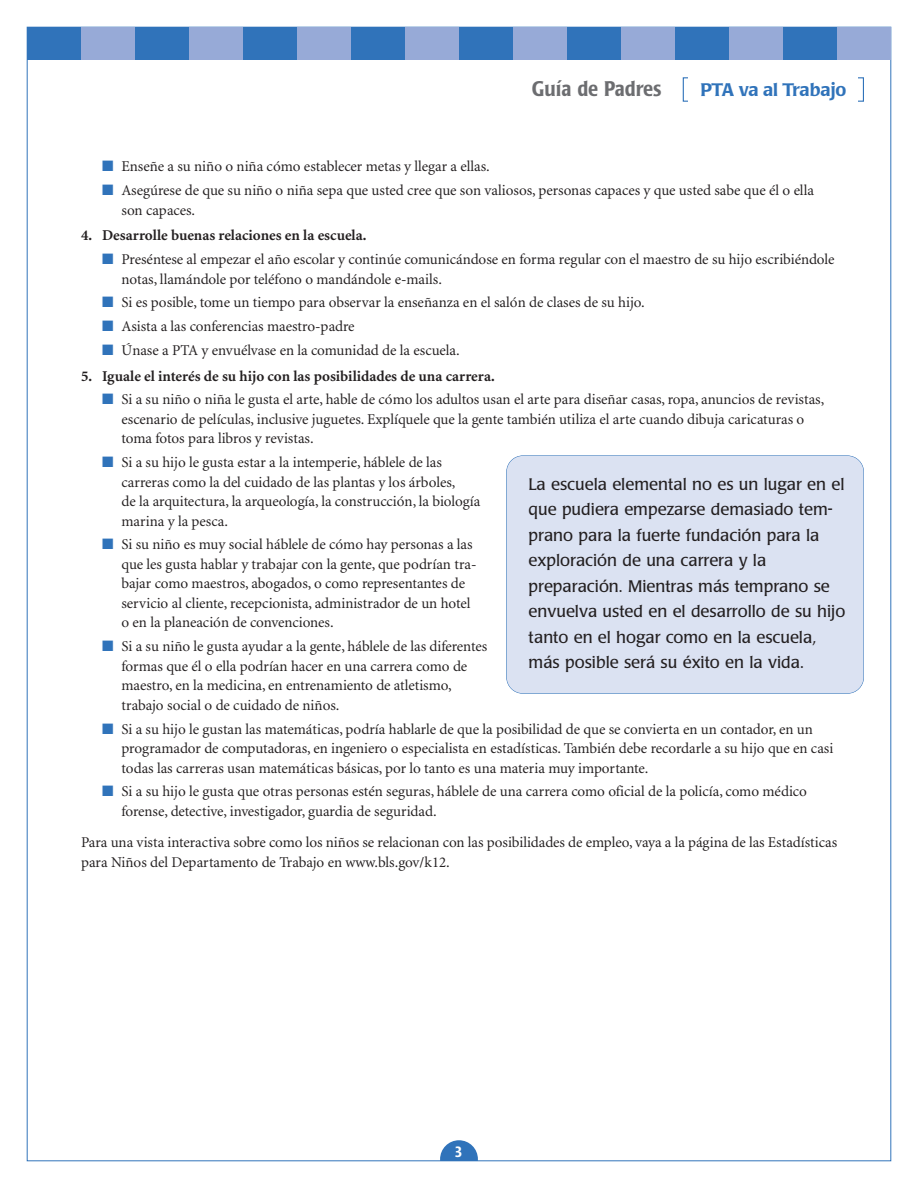
<style>
.page{position:relative;width:918px;height:1188px;background:#fff}
.page>*{position:absolute;margin:0;border:0;box-sizing:border-box;transform-origin:0 0}
.t1{font:500 condensed 21px "Poppl Laudatio";color:#6c6d70}
.t2{font:500 18px "Poppl Laudatio";letter-spacing:-.01em;color:#3073ba}
.t3{font:16.5px/25.5px "Poppl Laudatio";color:#231f20}
.t4{font:15px/19.5px "Minion MM.367.585.11";letter-spacing:-.005em;color:#231f20}
.t5{font:15px "Minion MM.578.585.11";color:#231f20}
.t6{font:500 condensed 15px "Poppl Laudatio";color:#fff}
.s1{color:#3073ba}
</style>
<div class="page">
<div style="left:440px;top:1140px;width:38px;height:38px;background:#3073ba;border-radius:50%"></div>
<div style="left:440px;top:1161px;width:38px;height:27px;background:#fff"></div>
<div style="left:27px;top:27px;width:864px;height:32px;background:#3073ba"></div>
<div style="left:81px;top:27px;width:54px;height:32px;background:#97aad7"></div>
<div style="left:189px;top:27px;width:54px;height:32px;background:#97aad7"></div>
<div style="left:297px;top:27px;width:54px;height:32px;background:#97aad7"></div>
<div style="left:405px;top:27px;width:54px;height:32px;background:#97aad7"></div>
<div style="left:513px;top:27px;width:54px;height:32px;background:#97aad7"></div>
<div style="left:621px;top:27px;width:54px;height:32px;background:#97aad7"></div>
<div style="left:729px;top:27px;width:54px;height:32px;background:#97aad7"></div>
<div style="left:837px;top:27px;width:54px;height:32px;background:#97aad7"></div>
<div style="left:683px;top:77px;width:181px;height:25px;border:1px solid #3073ba"></div>
<div style="left:689px;top:76px;width:169px;height:28px;background:#fff"></div>
<div style="left:506px;top:456px;width:358px;height:238px;background:#dbe2f2;border-radius:16px"></div>
<div style="left:506px;top:455px;width:358px;height:239px;border:1px solid #3073ba;border-radius:17px"></div>
<h1 class="t1" style="left:532px;top:79px;width:131px">Guía de Padres</h1>
<p class="t2" style="left:700px;top:83px;width:148px">PTA va al Trabajo</p>
<p class="t4" style="left:102px;top:158px;width:389px"><span class="s1">■</span> Enseñe a su niño o niña cómo establecer metas y llegar a ellas.</p>
<p class="t4" style="left:122px;top:182px;width:694px;text-indent:-19px"><span class="s1">■</span> Asegúrese de que su niño o niña sepa que usted cree que son valiosos, personas capaces y que usted sabe que él o ella son capaces.</p>
<p class="t5" style="left:81px;top:230px;width:287px">4. Desarrolle buenas relaciones en la escuela.</p>
<p class="t4" style="left:122px;top:251px;width:715px;text-indent:-19px"><span class="s1">■</span> Preséntese al empezar el año escolar y continúe comunicándose en forma regular con el maestro de su hijo escribiéndole notas, llamándole por teléfono o mandándole e-mails.</p>
<p class="t4" style="left:102px;top:294px;width:544px"><span class="s1">■</span> Si es posible, tome un tiempo para observar la enseñanza en el salón de clases de su hijo.</p>
<p class="t4" style="left:102px;top:318px;width:254px"><span class="s1">■</span> Asista a las conferencias maestro-padre</p>
<p class="t4" style="left:102px;top:342px;width:359px"><span class="s1">■</span> Únase a PTA y envuélvase en la comunidad de la escuela.</p>
<p class="t5" style="left:81px;top:370px;width:415px">5. Iguale el interés de su hijo con las posibilidades de una carrera.</p>
<p class="t4" style="left:122px;top:391px;width:704px;text-indent:-19px"><span class="s1">■</span> Si a su niño o niña le gusta el arte, hable de cómo los adultos usan el arte para diseñar casas, ropa, anuncios de revistas, escenario de películas, inclusive juguetes. Explíquele que la gente también utiliza el arte cuando dibuja caricaturas o toma fotos para libros y revistas.</p>
<p class="t4" style="left:122px;top:454px;width:360px;text-indent:-19px"><span class="s1">■</span> Si a su hijo le gusta estar a la intemperie, háblele de las carreras como la del cuidado de las plantas y los árboles,<br>de la arquitectura, la arqueología, la construcción, la biología marina y la pesca.</p>
<p class="t4" style="left:122px;top:536px;width:357px;text-indent:-19px"><span class="s1">■</span> Si su niño es muy social háblele de cómo hay personas a las que les gusta hablar y trabajar con la gente, que podrían tra&shy;bajar como maestros, abogados, o como representantes de servicio al cliente, recepcionista, administrador de un hotel o en la planeación de convenciones.</p>
<p class="t4" style="left:122px;top:638px;width:367px;text-indent:-19px"><span class="s1">■</span> Si a su niño le gusta ayudar a la gente, háblele de las diferentes formas que él o ella podrían hacer en una carrera como de maestro, en la medicina, en entrenamiento de atletismo, trabajo social o de cuidado de niños.</p>
<p class="t4" style="left:122px;top:721px;width:713px;text-indent:-19px"><span class="s1">■</span> Si a su hijo le gustan las matemáticas, podría hablarle de que la posibilidad de que se convierta en un contador, en un programador de computadoras, en ingeniero o especialista en estadísticas. También debe recordarle a su hijo que en casi todas las carreras usan matemáticas básicas, por lo tanto es una materia muy importante.</p>
<p class="t4" style="left:122px;top:783px;width:687px;text-indent:-19px"><span class="s1">■</span> Si a su hijo le gusta que otras personas estén seguras, háblele de una carrera como oficial de la policía, como médico forense, detective, investigador, guardia de seguridad.</p>
<p class="t4" style="left:81px;top:834px;width:758px">Para una vista interactiva sobre como los niños se relacionan con las posibilidades de empleo, vaya a la página de las Estadísticas para Niños del Departamento de Trabajo en www.bls.gov/k12.</p>
<p class="t3" style="left:529px;top:473px;width:318px">La escuela elemental no es un lugar en el que pudiera empezarse demasiado tem&shy;prano para la fuerte fundación para la exploración de una carrera y la preparación. Mientras más temprano se envuelva usted en el desarrollo de su hijo tanto en el hogar como en la escuela, más posible será su éxito en la vida.</p>
<p class="t6" style="left:455px;top:1145px;width:9px">3</p>
</div>
